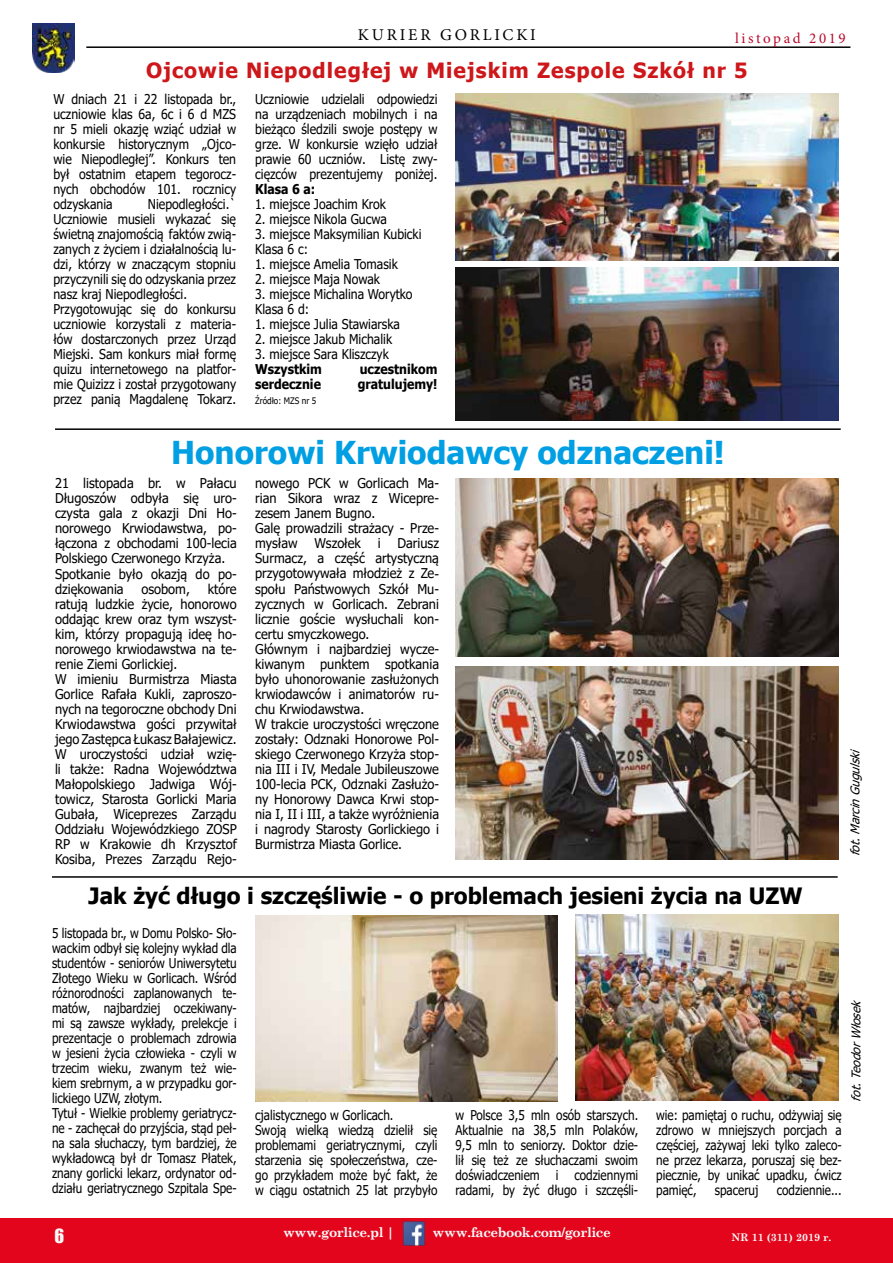
<style>
.page{position:relative;width:893px;height:1263px;background:#fff}
.page>*{position:absolute;margin:0;border:0;box-sizing:border-box;transform-origin:0 0}
.t1{font:700 31.5px "Tahoma";color:#009fe3}
.t2{font:700 22.5px "Tahoma";color:#000}
.t3{font:700 21px "Tahoma";letter-spacing:.05em;color:#cd171a}
.t4{font:18px "Impact";color:#f8f8f8}
.t5{font:16.5px "Minion Pro";letter-spacing:.17em;color:#000}
.t6{font:15px "Minion Pro";letter-spacing:.17em;color:#b80a2b}
.t7{font:13.5px/15px "Tahoma";color:#000;scale:.95 1}
.t8{font:13.5px/15px "Tahoma";color:#000;scale:.87 1}
.t9{font:13.5px/15px "Tahoma";color:#000;scale:.91 1}
.t10{font:700 13.5px "Tahoma";color:#000;scale:.91 1}
.t11{font:700 13.5px "Century Schoolbook";letter-spacing:-.03em;color:#fbfbfb}
.t12{font:italic 12px "Tahoma";color:#000}
.t13{font:700 10.5px "Century Schoolbook";color:#fafafa}
.t14{font:9px "Tahoma";color:#000;scale:.91 1}
</style>
<div class="page">
<img style="left:32px;top:24px;width:42px;height:48px">
<hr style="left:86px;top:46px;width:764px;height:2px;background:#000">
<div style="left:0;top:1219px;width:893px;height:44px;background:#e3051c"></div>
<img style="left:403px;top:1221px;width:22px;height:25px">
<hr style="left:55px;top:428px;width:786px;height:2px;background:#000">
<img style="left:455px;top:93px;width:384px;height:168px">
<img style="left:455px;top:268px;width:384px;height:152px">
<img style="left:455px;top:478px;width:384px;height:178px">
<img style="left:255px;top:915px;width:302px;height:187px">
<img style="left:575px;top:914px;width:264px;height:187px">
<hr style="left:52px;top:876px;width:786px;height:2px;background:#000">
<img style="left:455px;top:666px;width:384px;height:193px">
<p class="t5" style="left:358px;top:23px;width:179px">KURIER GORLICKI</p>
<p class="t6" style="left:735px;top:28px;width:112px">listopad 2019</p>
<h3 class="t3" style="left:146px;top:56px;width:603px">Ojcowie Niepodległej w Miejskim Zespole Szkół nr 5</h3>
<p class="t9" style="left:53px;top:93px;width:202px;text-align:justify">W dniach 21 i 22 listopada br., uczniowie klas 6a, 6c i 6 d MZS nr 5 mieli okazję wziąć udział w konkursie historycznym „Ojco&shy;wie Niepodległej”. Konkurs ten był ostatnim etapem tegorocz&shy;nych obchodów 101. rocznicy odzyskania</p>
<p class="t9" style="left:53px;top:198px;width:202px;text-indent:95px">Niepodległości.`<br>Uczniowie musieli wykazać się świetną znajomością faktów zwią&shy;zanych z życiem i działalnością lu&shy;dzi, którzy w znaczącym stopniu przyczynili się do odzyskania przez nasz kraj Niepodległości.<br>Przygotowując się do konkursu uczniowie korzystali z materia&shy;łów dostarczonych przez Urząd<br>Miejski. Sam konkurs miał formę quizu internetowego na platfor&shy;mie Quizizz i został przygotowany przez panią Magdalenę Tokarz.</p>
<p class="t9" style="left:255px;top:93px;width:202px;text-align:justify">Uczniowie udzielali odpowiedzi na urządzeniach mobilnych i na bieżąco śledzili swoje postępy w grze. W konkursie wzięło udział prawie 60 uczniów. Listę zwy&shy;cięzców prezentujemy poniżej.</p>
<p class="t10" style="left:255px;top:180px;width:68px">Klasa 6 a:</p>
<p class="t9" style="left:255px;top:198px;width:145px">1. miejsce Joachim Krok</p>
<p class="t9" style="left:255px;top:213px;width:146px">2. miejsce Nikola Gucwa</p>
<p class="t9" style="left:255px;top:228px;width:184px">3. miejsce Maksymilian Kubicki<br>Klasa 6 c:</p>
<p class="t9" style="left:255px;top:258px;width:158px">1. miejsce Amelia Tomasik</p>
<p class="t9" style="left:255px;top:273px;width:139px">2. miejsce Maja Nowak</p>
<p class="t9" style="left:255px;top:288px;width:174px">3. miejsce Michalina Worytko<br>Klasa 6 d:</p>
<p class="t9" style="left:255px;top:318px;width:161px">1. miejsce Julia Stawiarska</p>
<p class="t9" style="left:255px;top:333px;width:152px">2. miejsce Jakub Michalik</p>
<p class="t9" style="left:255px;top:348px;width:148px">3. miejsce Sara Kliszczyk</p>
<p class="t10" style="left:255px;top:360px;width:75px">Wszystkim</p>
<p class="t10" style="left:360px;top:360px;width:87px">uczestnikom</p>
<p class="t10" style="left:255px;top:375px;width:74px">serdecznie</p>
<p class="t10" style="left:358px;top:375px;width:89px">gratulujemy!</p>
<p class="t14" style="left:255px;top:395px;width:69px">Źródło: MZS nr 5</p>
<h1 class="t1" style="left:171px;top:430px;width:555px">Honorowi Krwiodawcy odznaczeni!</h1>
<p class="t7" style="left:55px;top:477px;width:193px">21 listopada br. w Pałacu<br>Długoszów odbyła się uro&shy;czysta gala z okazji Dni Ho&shy;norowego Krwiodawstwa, po&shy;łączona z obchodami 100-lecia<br>Polskiego Czerwonego Krzyża.<br>Spotkanie było okazją do po&shy;dziękowania</p>
<p class="t7" style="left:55px;top:582px;width:193px;text-indent:153px">które ratują ludzkie życie, honorowo oddając krew oraz tym wszyst&shy;kim, którzy propagują ideę ho&shy;norowego krwiodawstwa na te&shy;renie Ziemi Gorlickiej.<br>W imieniu Burmistrza Miasta<br>Gorlice Rafała Kukli, zaproszo&shy;nych na tegoroczne obchody Dni<br>Krwiodawstwa gości przywitał jego Zastępca Łukasz Bałajewicz.<br>W uroczystości udział wzię&shy;li także: Radna Województwa<br>Małopolskiego Jadwiga Wój&shy;towicz, Starosta Gorlicki Maria<br>Gubała, Wiceprezes Zarządu<br>Oddziału Wojewódzkiego ZOSP<br>RP w Krakowie dh Krzysztof<br>Kosiba, Prezes Zarządu Rejo-</p>
<p class="t7" style="left:142px;top:582px;width:52px">osobom,</p>
<p class="t7" style="left:255px;top:477px;width:195px">nowego PCK w Gorlicach Ma&shy;rian Sikora wraz z Wicepre&shy;zesem Janem Bugno.<br>Galę prowadzili strażacy - Prze&shy;mysław Wszołek i Dariusz<br>Surmacz, a część artystyczną przygotowywała młodzież z Ze&shy;społu Państwowych Szkół Mu&shy;zycznych w Gorlicach. Zebrani licznie goście wysłuchali kon&shy;certu smyczkowego.<br>Głównym i najbardziej wycze&shy;kiwanym punktem spotkania było uhonorowanie zasłużonych krwiodawców i animatorów ru&shy;chu Krwiodawstwa.<br>W trakcie uroczystości wręczone zostały: Odznaki Honorowe Pol&shy;skiego Czerwonego Krzyża stop&shy;nia III i IV, Medale Jubileuszowe<br>100-lecia PCK, Odznaki Zasłużo&shy;ny Honorowy Dawca Krwi stop&shy;nia I, II i III, a także wyróżnienia i nagrody Starosty Gorlickiego i<br>Burmistrza Miasta Gorlice.</p>
<h2 class="t2" style="left:88px;top:880px;width:716px">Jak żyć długo i szczęśliwie - o problemach jesieni życia na UZW</h2>
<p class="t8" style="left:52px;top:926px;width:214px">5 listopada br., w Domu Polsko- Sło&shy;wackim odbył się kolejny wykład dla studentów - seniorów Uniwersytetu Złotego Wieku w Gorlicach. Wśród różnorodności zaplanowanych te&shy;matów, najbardziej oczekiwany&shy;mi są zawsze wykłady, prelekcje i prezentacje o problemach zdrowia w jesieni życia człowieka - czyli w trzecim wieku, zwanym też wie&shy;kiem srebrnym, a w przypadku gor&shy;lickiego UZW, złotym.<br>Tytuł - Wielkie problemy geriatrycz&shy;ne - zachęcał do przyjścia, stąd peł&shy;na sala słuchaczy, tym bardziej, że wykładowcą był dr Tomasz Płatek, znany gorlicki lekarz, ordynator od&shy;działu geriatrycznego Szpitala Spe-</p>
<p class="t8" style="left:255px;top:1108px;width:211px">cjalistycznego w Gorlicach.<br>Swoją wielką wiedzą dzielił się problemami geriatrycznymi, czyli starzenia się społeczeństwa, cze&shy;go przykładem może być fakt, że w ciągu ostatnich 25 lat przybyło</p>
<p class="t8" style="left:455px;top:1108px;width:212px;text-align:justify">w Polsce 3,5 mln osób starszych.<br>Aktualnie na 38,5 mln Polaków, 9,5 mln to seniorzy. Doktor dzie&shy;lił się też ze słuchaczami swoim doświadczeniem i codziennymi radami, by żyć długo i szczęśli-</p>
<p class="t8" style="left:656px;top:1108px;width:215px;text-align:justify">wie: pamiętaj o ruchu, odżywiaj się zdrowo w mniejszych porcjach a częściej, zażywaj leki tylko zaleco&shy;ne przez lekarza, poruszaj się bez&shy;piecznie, by unikać upadku, ćwicz pamięć,</p>
<p class="t8" style="left:715px;top:1183px;width:52px">spaceruj</p>
<p class="t8" style="left:777px;top:1183px;width:76px">codziennie...</p>
<p class="t12" style="left:847px;top:856px;width:113px;rotate:-90deg">fot.MarcinGugulski</p>
<p class="t12" style="left:848px;top:1102px;width:108px;rotate:-90deg">fot.TeodorWłosek</p>
<h3 class="t4" style="left:54px;top:1222px;width:11px">6</h3>
<p class="t11" style="left:283px;top:1222px;width:113px">www.gorlice.pl |</p>
<p class="t11" style="left:433px;top:1222px;width:180px">www.facebook.com/gorlice</p>
<p class="t13" style="left:731px;top:1229px;width:102px">NR 11 (311) 2019 r.</p>
</div>
